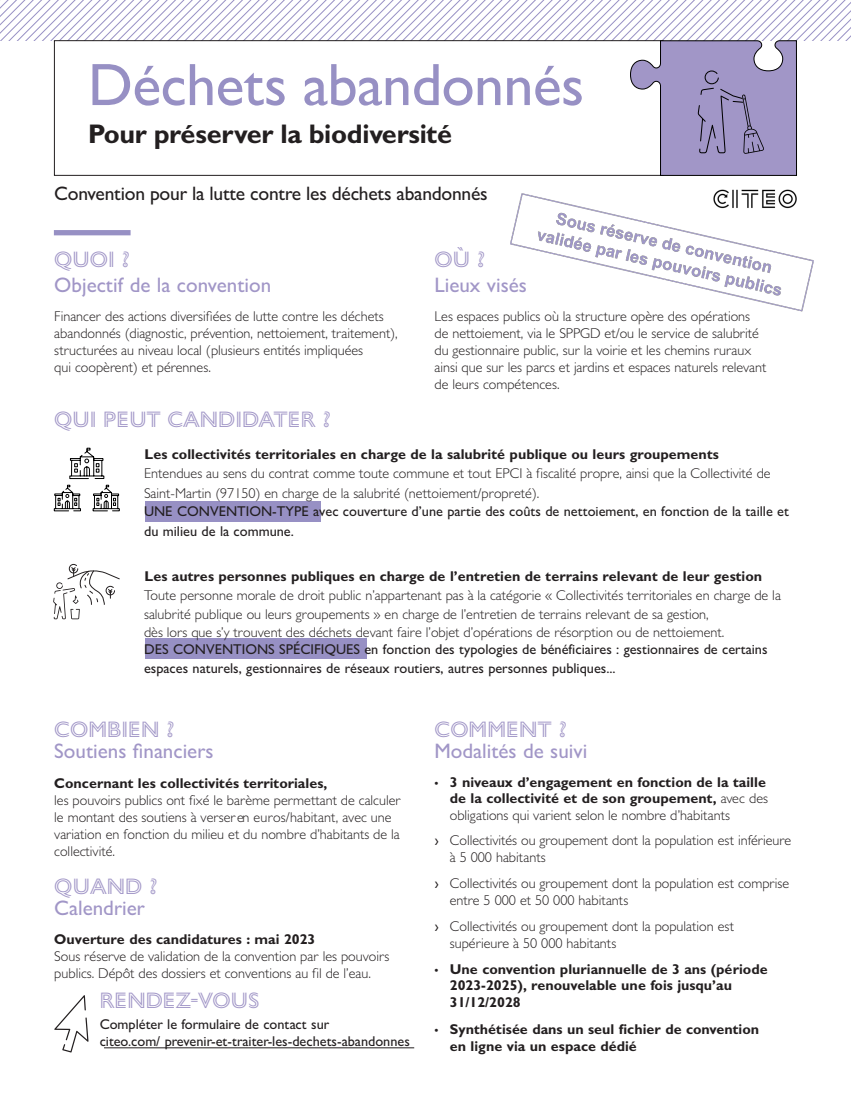
<style>
.page{position:relative;width:851px;height:1106px;background:#fff}
.page>*{position:absolute;margin:0;border:0;box-sizing:border-box;transform-origin:0 0}
.t1{font:500 60px "Gill Sans MT Std";letter-spacing:-.01em;color:#9790c4}
.t2{font:700 27px "Gill Sans MT Std";letter-spacing:-.01em;color:#231f20}
.t3{font:22.5px "Gill Sans Nova Inline";color:#a196c7}
.t4{font:500 21px "Gill Sans MT Std";color:#a196c7}
.t5{font:500 19.5px "Gill Sans MT Std";letter-spacing:-.01em;color:#231f20}
.t6{font:300 14.25px/17.1px "Gill Sans MT Std";color:#231f20}
.t7{font:700 14.25px/16.5px "Gill Sans MT Std";color:#231f20}
.t8{font:500 14.25px/17.1px "Gill Sans MT Std";color:#231f20}
.s1{font-weight:700}
.s2{font-weight:500}
.s3{font-family:"Myriad Pro";font-weight:400}
.s4{font-weight:300}
</style>
<div class="page">
<div style="left:146px;top:638px;width:221px;height:21px;background:#9790c4"></div>
<div style="left:146px;top:501px;width:175px;height:20px;background:#9790c4"></div>
<div style="left:54px;top:230px;width:76px;height:5px;background:#9790c4"></div>
<hr style="left:104px;top:1047px;width:310px;height:1px;background:#231f20">
<svg style="left:0;top:0;width:850px;height:176px"></svg>
<svg style="left:54px;top:995px;width:34px;height:57px"></svg>
<svg style="left:53px;top:563px;width:67px;height:56px"></svg>
<img style="left:715px;top:189px;width:80px;height:4px">
<svg style="left:53px;top:447px;width:67px;height:64px"></svg>
<img style="left:510px;top:193px;width:303px;height:118px">
<p class="t1" style="left:88px;top:49px;width:497px">Déchets abandonnés</p>
<p class="t2" style="left:88px;top:117px;width:365px">Pour préserver la biodiversité</p>
<p class="t5" style="left:54px;top:182px;width:435px">Convention pour la lutte contre les déchets abandonnés</p>
<p class="t3" style="left:54px;top:244px;width:77px">QUOI ?</p>
<p class="t4" style="left:54px;top:272px;width:218px">Objectif de la convention</p>
<p class="t6" style="left:54px;top:307px;width:345px">Financer des actions diversifiées de lutte contre les déchets abandonnés (diagnostic, prévention, nettoiement, traitement), structurées au niveau local (plusieurs entités impliquées<br>qui coopèrent) et pérennes.</p>
<p class="t3" style="left:54px;top:404px;width:278px">QUI PEUT CANDIDATER ?</p>
<p class="t3" style="left:434px;top:244px;width:52px">OÙ ?</p>
<p class="t4" style="left:434px;top:272px;width:94px">Lieux visés</p>
<p class="t6" style="left:434px;top:307px;width:333px">Les espaces publics où la structure opère des opérations de nettoiement, via le SPPGD et/ou le service de salubrité du gestionnaire public, sur la voirie et les chemins ruraux ainsi que sur les parcs et jardins et espaces naturels relevant de leurs compétences.</p>
<p class="t6" style="left:144px;top:444px;width:628px;line-height:19.5px"><span class="s1">Les collectivités territoriales en charge de la salubrité publique ou leurs groupements<br></span>Entendues au sens du contrat comme toute commune et tout EPCI à fiscalité propre, ainsi que la Collectivité de<br>Saint-Martin (97150) en charge de la salubrité (nettoiement/propreté).</p>
<p class="t8" style="left:144px;top:501px;width:646px;line-height:20px">UNE CONVENTION-TYPE avec couverture d’une partie des coûts de nettoiement, en fonction de la taille et du milieu de la commune.</p>
<p class="t6" style="left:144px;top:567px;width:638px;line-height:18px"><span class="s1">Les autres personnes publiques en charge de l’entretien de terrains relevant de leur gestion </span>Toute personne morale de droit public n’appartenant pas à la catégorie « Collectivités territoriales en charge de la salubrité publique ou leurs groupements » en charge de l’entretien de terrains relevant de sa gestion,<br>dès lors que s’y trouvent des déchets devant faire l’objet d’opérations de résorption ou de nettoiement.<br><span class="s2">DES CONVENTIONS SPÉCIFIQUES en fonction des typologies de bénéficiaires : gestionnaires de certains</span></p>
<p class="t8" style="left:144px;top:659px;width:473px">espaces naturels, gestionnaires de réseaux routiers, autres personnes publiques...</p>
<p class="t3" style="left:54px;top:714px;width:122px">COMBIEN ?</p>
<p class="t4" style="left:54px;top:738px;width:161px">Soutiens financiers</p>
<p class="t6" style="left:54px;top:774px;width:348px"><span class="s1">Concernant les collectivités territoriales,<br></span>les pouvoirs publics ont fixé le barème permettant de calculer le montant des soutiens à verser en euros/habitant, avec une variation en fonction du milieu et du nombre d’habitants de la collectivité.</p>
<p class="t3" style="left:54px;top:871px;width:105px">QUAND ?</p>
<p class="t4" style="left:54px;top:895px;width:92px">Calendrier</p>
<p class="t6" style="left:54px;top:930px;width:336px"><span class="s1">Ouverture des candidatures : mai 2023<br></span>Sous réserve de validation de la convention par les pouvoirs publics. Dépôt des dossiers et conventions au fil de l’eau.</p>
<p class="t3" style="left:100px;top:985px;width:161px">RENDEZ-VOUS</p>
<p class="t8" style="left:100px;top:1015px;width:311px">Compléter le formulaire de contact sur<br>citeo.com/ prevenir-et-traiter-les-dechets-abandonnes</p>
<p class="t3" style="left:434px;top:714px;width:134px">COMMENT ?</p>
<p class="t4" style="left:434px;top:738px;width:154px">Modalités de suivi</p>
<p class="t7" style="left:450px;top:773px;width:320px;text-indent:-15px"><span class="s3">•</span> 3 niveaux d’engagement en fonction de la taille de la collectivité et de son groupement, <span class="s4">avec des obligations qui varient selon le nombre d’habitants</span></p>
<p class="t6" style="left:450px;top:831px;width:343px;text-indent:-15px"><span class="s2">›</span> Collectivités ou groupement dont la population est inférieure à 5 000 habitants</p>
<p class="t6" style="left:450px;top:874px;width:341px;text-indent:-15px"><span class="s2">›</span> Collectivités ou groupement dont la population est comprise entre 5 000 et 50 000 habitants</p>
<p class="t6" style="left:450px;top:917px;width:286px;text-indent:-15px"><span class="s2">›</span> Collectivités ou groupement dont la population est supérieure à 50 000 habitants</p>
<p class="t7" style="left:450px;top:960px;width:319px;text-indent:-15px"><span class="s3">•</span> Une convention pluriannuelle de 3 ans (période<br>2023-2025), renouvelable une fois jusqu’au<br>31/12/2028</p>
<p class="t7" style="left:450px;top:1019px;width:311px;line-height:17.1px;text-indent:-15px"><span class="s3">•</span> Synthétisée dans un seul fichier de convention en ligne via un espace dédié</p>
</div>
